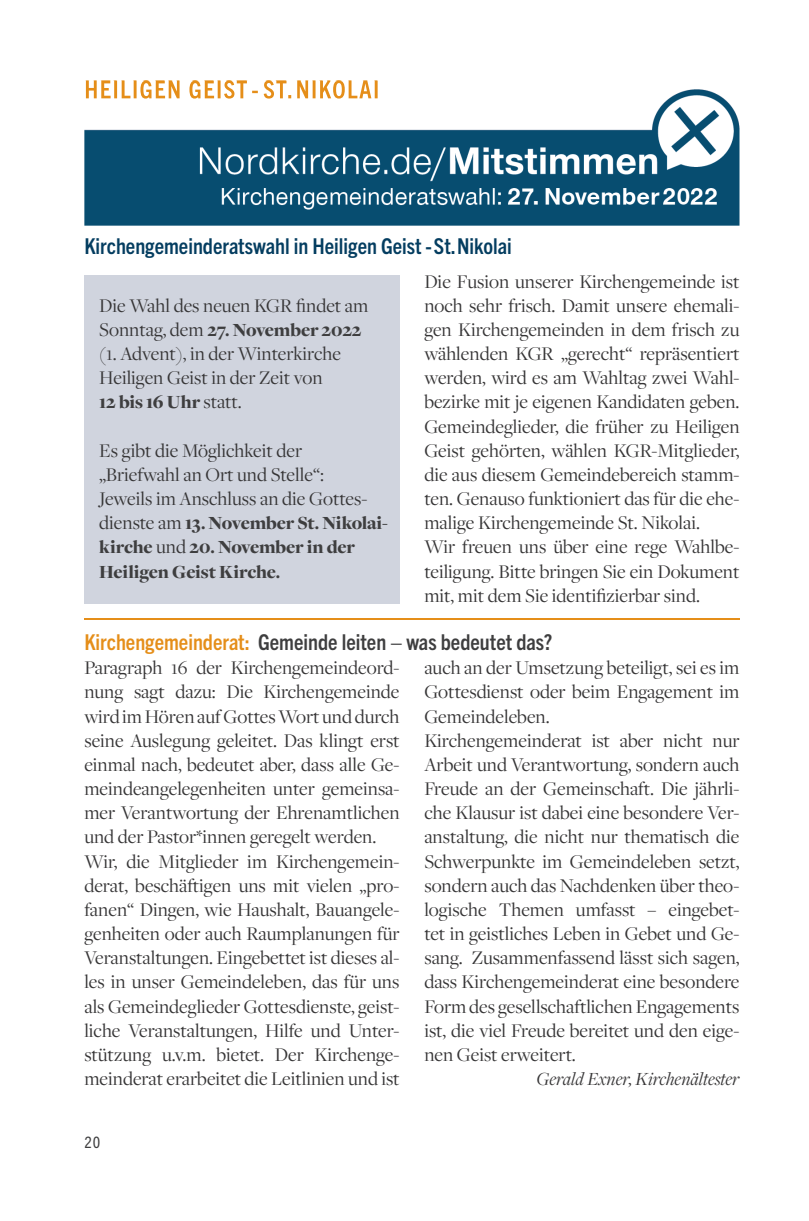
<style>
.page{position:relative;width:809px;height:1221px;background:#fff}
.page>*{position:absolute;margin:0;border:0;box-sizing:border-box;transform-origin:0 0}
.t1{font:700 condensed 21.88px "Trade Gothic Next LT Pro";color:#043d60}
.t2{font:700 condensed 21.88px "Trade Gothic Next LT Pro";color:#3e3e3f}
.t3{font:20.12px/24.2px "Freight Disp Pro";color:#363536}
.t4{font:900 19.25px/24.2px "Freight Disp Pro";letter-spacing:-.01em;color:#3e3e3f}
.t5{font:italic 19.25px "Freight Disp Pro";color:#363536}
.t6{font:condensed 15.75px "Trade Gothic Next LT Pro";color:#3e3e3f}
.s1{font-weight:400;font-size:20.12px;color:#363536}
.s2{color:#e58e19}
</style>
<div class="page">
<div style="left:84px;top:275px;width:315px;height:329px;background:#d0d4de"></div>
<img style="left:84px;top:82px;width:655px;height:144px">
<img style="left:86px;top:82px;width:291px;height:17px">
<hr style="left:84px;top:618px;width:655px;height:1px;background:#e58e19">
<p class="t1" style="left:84px;top:231px;width:429px">Kirchengemeinderatswahl in Heiligen Geist - St. nikolai</p>
<p class="t3" style="left:99px;top:292px;width:270px">Die Wahl des neuen KGR findet am</p>
<p class="t4" style="left:99px;top:317px;width:264px"><span class="s1">Sonntag, dem</span> 27. November 2022</p>
<p class="t3" style="left:99px;top:341px;width:243px">(1. Advent), in der Winterkirche<br>Heiligen Geist in der Zeit von</p>
<p class="t4" style="left:99px;top:390px;width:144px">12 bis 16 Uhr <span class="s1">statt.</span></p>
<p class="t3" style="left:99px;top:437px;width:270px">Es gibt die Möglichkeit der „Briefwahl an Ort und Stelle“:<br>Jeweils im Anschluss an die Gottes-</p>
<p class="t4" style="left:99px;top:510px;width:290px"><span class="s1">dienste am</span> 13. November St. Nikolai&shy;kirche <span class="s1">und</span> 20. November in der<br>Heiligen Geist Kirche.</p>
<p class="t3" style="left:424px;top:268px;width:317px">Die Fusion unserer Kirchengemeinde ist noch sehr frisch. Damit unsere ehemali&shy;gen Kirchengemeinden in dem frisch zu wählenden KGR „gerecht“ repräsentiert werden, wird es am Wahltag zwei Wahl&shy;bezirke mit je eigenen Kandidaten geben.<br>Gemeindeglieder, die früher zu Heiligen Geist gehörten, wählen KGR-Mitglieder, die aus diesem Gemeindebereich stamm&shy;ten. Genauso funktioniert das für die ehe&shy;malige Kirchengemeinde St. Nikolai.<br>Wir freuen uns über eine rege Wahlbe&shy;teiligung. Bitte bringen Sie ein Dokument mit, mit dem Sie identifizierbar sind.</p>
<p class="t2" style="left:84px;top:627px;width:469px"><span class="s2">Kirchengemeinderat:</span> Gemeinde leiten – was bedeutet das?</p>
<p class="t3" style="left:84px;top:655px;width:317px">Paragraph 16 der Kirchengemeindeord&shy;nung sagt dazu: Die Kirchengemeinde wird im Hören auf Gottes Wort und durch seine Auslegung geleitet. Das klingt erst einmal nach, bedeutet aber, dass alle Ge&shy;meindeangelegenheiten unter gemeinsa&shy;mer Verantwortung der Ehrenamtlichen und der Pastor*innen geregelt werden.<br>Wir, die Mitglieder im Kirchengemein&shy;derat, beschäftigen uns mit vielen „pro&shy;fanen“ Dingen, wie Haushalt, Bauangele&shy;genheiten oder auch Raumplanungen für Veranstaltungen. Eingebettet ist dieses al&shy;les in unser Gemeindeleben, das für uns als Gemeindeglieder Gottesdienste, geist&shy;liche Veranstaltungen, Hilfe und Unter&shy;stützung u.v.m. bietet. Der Kirchenge&shy;meinderat erarbeitet die Leitlinien und ist</p>
<p class="t3" style="left:424px;top:655px;width:317px">auch an der Umsetzung beteiligt, sei es im Gottesdienst oder beim Engagement im Gemeindeleben.<br>Kirchengemeinderat ist aber nicht nur Arbeit und Verantwortung, sondern auch Freude an der Gemeinschaft. Die jährli&shy;che Klausur ist dabei eine besondere Ver&shy;anstaltung, die nicht nur thematisch die Schwerpunkte im Gemeindeleben setzt, sondern auch das Nachdenken über theo&shy;logische Themen umfasst – eingebet&shy;tet in geistliches Leben in Gebet und Ge&shy;sang. Zusammenfassend lässt sich sagen, dass Kirchengemeinderat eine besondere Form des gesellschaftlichen Engagements ist, die viel Freude bereitet und den eige&shy;nen Geist erweitert.</p>
<p class="t5" style="left:536px;top:1066px;width:204px">Gerald Exner, Kirchenältester</p>
<p class="t6" style="left:84px;top:1130px;width:17px">20</p>
</div>
